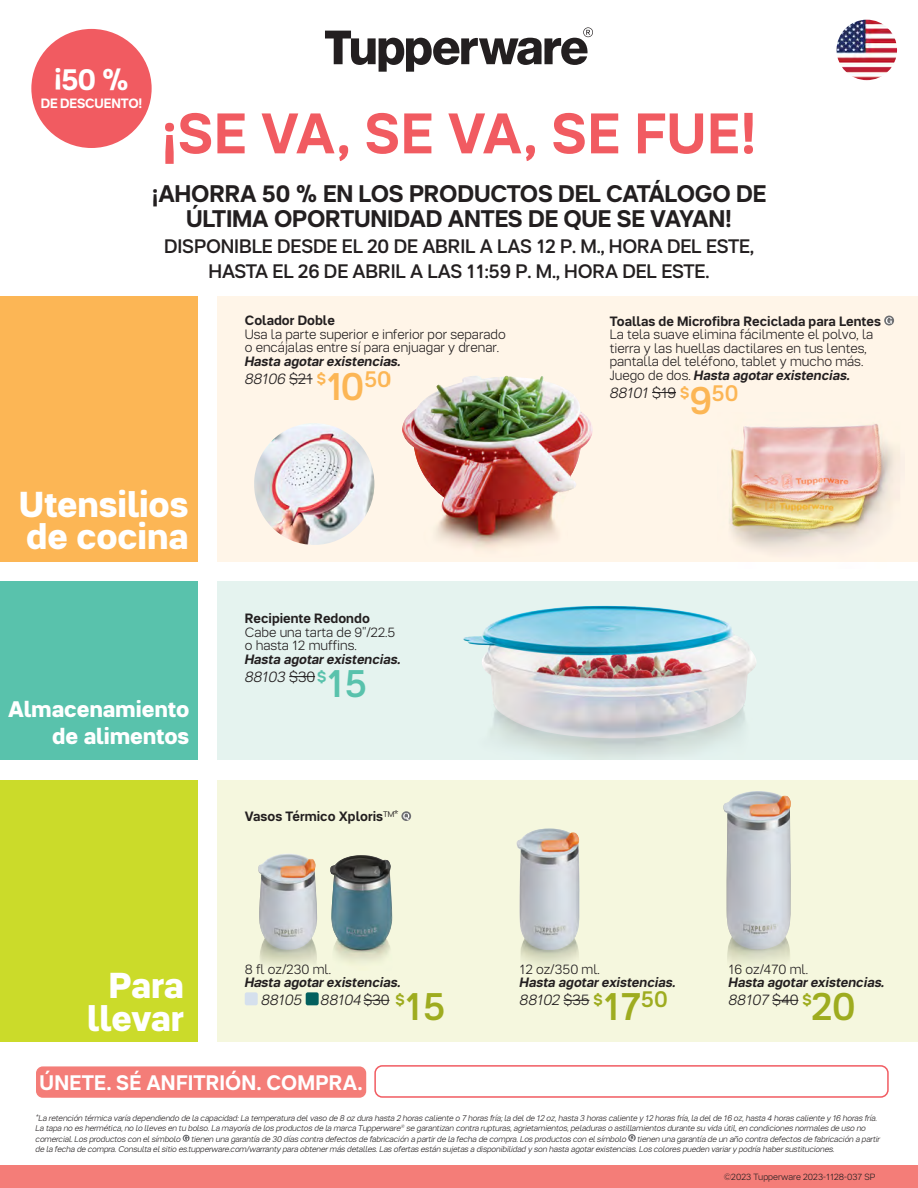
<style>
.page{position:relative;width:918px;height:1188px;background:#fff}
.page>*{position:absolute;margin:0;border:0;box-sizing:border-box;transform-origin:0 0}
.t1{font:700 57px "Tupper PRO";letter-spacing:.015em;color:#f15b61}
.t2{font:500 39px "Tupper PRO";color:#9eac1f}
.t3{font:500 39px "Tupper PRO";color:#fcb655}
.t4{font:500 39px "Tupper PRO";color:#59c2ac}
.t5{font:800 36px/32.4px "Tupper PRO";letter-spacing:-.005em;color:#fff}
.t6{font:700 30px "Tupper PRO";color:#fff}
.t7{font:700 24px/25.5px "Tupper PRO";letter-spacing:-.01em;color:#231f20;text-align:center}
.t8{font:500 22.8px "Tupper PRO";color:#fcb655}
.t9{font:800 22.5px/26.4px "Tupper PRO";letter-spacing:.005em;color:#fff;text-align:right}
.t10{font:700 21px "Tupper PRO";letter-spacing:.01em;color:#fff}
.t11{font:500 19.5px/25.5px "Tupper PRO";letter-spacing:-.01em;color:#231f20;text-align:center}
.t12{font:italic 300 15px "Tupper PRO";letter-spacing:-.01em;color:#231f20}
.t13{font:300 13.5px/13.5px "Tupper PRO";color:#231f20}
.t14{font:italic 700 13.5px "Tupper PRO";color:#231f20}
.t15{font:700 13.5px "Tupper PRO";color:#231f20}
.t16{font:700 13.5px "Tupper PRO";letter-spacing:-.005em;color:#fff}
.t17{font:300 9px "Tupper PRO";color:#231f20}
.t18{font:italic 300 8.25px/10.5px "Tupper PRO";letter-spacing:-.01em;color:#231f20}
.s1{font-style:normal}
.s2{font-weight:700;font-style:normal;color:#fcb655}
.s3{font-weight:700;font-style:italic}
.s4{font-size:39px}
.s5{font-weight:700;font-style:normal;color:#59c2ac}
.s6{font-weight:300}
.s7{font-weight:700;font-style:normal;color:#9eac1f}
</style>
<div class="page">
<div style="left:217px;top:296px;width:701px;height:266px;background:#fff5e8"></div>
<div style="left:0;top:296px;width:198px;height:266px;background:#fcb655"></div>
<div style="left:0;top:582px;width:198px;height:178px;background:#59c2ac"></div>
<div style="left:0;top:780px;width:198px;height:262px;background:#cbdb2a"></div>
<div style="left:217px;top:582px;width:701px;height:178px;background:#e5f3ef"></div>
<div style="left:217px;top:780px;width:701px;height:262px;background:#f5f7de"></div>
<div style="left:0;top:1166px;width:918px;height:22px;background:#f47d78"></div>
<svg style="left:325px;top:27px;width:268px;height:45px"></svg>
<div style="left:374px;top:1065px;width:515px;height:33px;border:2px solid #f15b61;border-radius:7px"></div>
<img style="left:837px;top:20px;width:60px;height:60px;border-radius:30px">
<div style="left:36px;top:1066px;width:330px;height:32px;background:#f47d78;border-radius:7px"></div>
<svg style="left:183px;top:1135px;width:7px;height:7px"></svg>
<svg style="left:184px;top:1136px;width:4px;height:4px"></svg>
<svg style="left:628px;top:1134px;width:8px;height:8px"></svg>
<svg style="left:630px;top:1135px;width:4px;height:6px"></svg>
<svg style="left:289px;top:378px;width:24px;height:1px"></svg>
<svg style="left:884px;top:316px;width:10px;height:10px"></svg>
<svg style="left:886px;top:317px;width:6px;height:7px"></svg>
<svg style="left:652px;top:392px;width:24px;height:1px"></svg>
<svg style="left:289px;top:676px;width:26px;height:1px"></svg>
<svg style="left:401px;top:811px;width:10px;height:10px"></svg>
<svg style="left:403px;top:813px;width:6px;height:7px"></svg>
<div style="left:245px;top:992px;width:13px;height:13px;background:#d5e0ed;border-radius:2px"></div>
<div style="left:306px;top:992px;width:13px;height:13px;background:#03605e;border-radius:2px"></div>
<svg style="left:364px;top:1000px;width:26px;height:1px"></svg>
<svg style="left:564px;top:1000px;width:25px;height:1px"></svg>
<svg style="left:772px;top:1000px;width:26px;height:1px"></svg>
<img style="left:254px;top:423px;width:120px;height:122px">
<div style="left:31px;top:29px;width:121px;height:119px;background:#f15b61;border-radius:50%"></div>
<img style="left:463px;top:606px;width:294px;height:133px">
<img style="left:437px;top:534px;width:121px;height:15px">
<img style="left:402px;top:376px;width:191px;height:158px">
<img style="left:729px;top:424px;width:166px;height:128px">
<img style="left:732px;top:424px;width:142px;height:105px">
<img style="left:258px;top:854px;width:59px;height:96px">
<img style="left:330px;top:855px;width:62px;height:95px">
<img style="left:516px;top:828px;width:64px;height:123px">
<img style="left:723px;top:791px;width:68px;height:159px">
<h3 class="t6" style="left:54px;top:62px;width:77px">¡50 %</h3>
<h3 class="t16" style="left:41px;top:96px;width:103px">DE DESCUENTO!</h3>
<h1 class="t1" style="left:161px;top:100px;width:597px">¡SE VA, SE VA, SE FUE!</h1>
<h3 class="t7" style="left:152px;top:181px;width:616px">¡AHORRA 50 % EN LOS PRODUCTOS DEL CATÁLOGO DE<br>ÚLTIMA OPORTUNIDAD ANTES DE QUE SE VAYAN!</h3>
<h3 class="t11" style="left:164px;top:233px;width:591px">DISPONIBLE DESDE EL 20 DE ABRIL A LAS 12 P. M., HORA DEL ESTE,<br>HASTA EL 26 DE ABRIL A LAS 11:59 P. M., HORA DEL ESTE.</h3>
<h3 class="t15" style="left:245px;top:313px;width:92px">Colador Doble</h3>
<h3 class="t13" style="left:245px;top:327px;width:263px">Usa la parte superior e inferior por separado o encájalas entre sí para enjuagar y drenar.</h3>
<h3 class="t14" style="left:245px;top:353px;width:158px">Hasta agotar existencias.</h3>
<h3 class="t12" style="left:245px;top:370px;width:83px">88106 <span class="s1">$21</span> <span class="s2">$</span></h3>
<h2 class="t3" style="left:326px;top:364px;width:67px">10<sup>50</sup></h2>
<h3 class="t15" style="left:610px;top:313px;width:273px">Toallas de Microfibra Reciclada para Lentes</h3>
<h3 class="t13" style="left:610px;top:328px;width:265px">La tela suave elimina fácilmente el polvo, la tierra y las huellas dactilares en tus lentes, pantalla del teléfono, tablet y mucho más.<br>Juego de dos. <span class="s3">Hasta agotar existencias.</span></h3>
<h3 class="t12" style="left:610px;top:384px;width:81px">88101 <span class="s1">$19</span> <span class="s2">$</span></h3>
<h3 class="t8" style="left:689px;top:380px;width:51px"><span class="s4">9</span>50</h3>
<h3 class="t5" style="left:19px;top:488px;width:171px">Utensilios de cocina</h3>
<h3 class="t9" style="left:8px;top:696px;width:183px">Almacenamiento de alimentos</h3>
<h3 class="t15" style="left:245px;top:611px;width:127px">Recipiente Redondo</h3>
<h3 class="t13" style="left:245px;top:625px;width:152px">Cabe una tarta de 9"/22.5 o hasta 12 muffins.</h3>
<h3 class="t14" style="left:245px;top:651px;width:158px">Hasta agotar existencias.</h3>
<h3 class="t12" style="left:245px;top:668px;width:83px">88103 <span class="s1">$30</span><span class="s5">$</span></h3>
<h2 class="t4" style="left:326px;top:660px;width:43px">15</h2>
<h3 class="t15" style="left:245px;top:808px;width:155px">Vasos Térmico Xploris<span class="s6">™*</span></h3>
<h3 class="t5" style="left:87px;top:970px;width:98px;text-align:center">Para llevar</h3>
<h3 class="t13" style="left:245px;top:962px;width:88px">8 fl oz/230 ml.</h3>
<h3 class="t14" style="left:245px;top:975px;width:158px">Hasta agotar existencias.</h3>
<h3 class="t12" style="left:261px;top:991px;width:145px">88105 88104<span class="s1">$30</span> <span class="s7">$</span></h3>
<h2 class="t2" style="left:405px;top:984px;width:43px">15</h2>
<h3 class="t13" style="left:520px;top:962px;width:82px">12 oz/350 ml.</h3>
<h3 class="t14" style="left:520px;top:975px;width:158px">Hasta agotar existencias.</h3>
<h3 class="t12" style="left:520px;top:991px;width:85px">88102 <span class="s1">$35</span> <span class="s7">$</span></h3>
<h2 class="t2" style="left:603px;top:984px;width:67px">17<sup>50</sup></h2>
<h3 class="t13" style="left:729px;top:962px;width:81px">16 oz/470 ml.</h3>
<h3 class="t14" style="left:729px;top:975px;width:158px">Hasta agotar existencias.</h3>
<h3 class="t12" style="left:729px;top:991px;width:85px">88107 <span class="s1">$40</span> <span class="s7">$</span></h3>
<h2 class="t2" style="left:812px;top:984px;width:45px">20</h2>
<h3 class="t10" style="left:39px;top:1070px;width:325px">ÚNETE. SÉ ANFITRIÓN. COMPRA.</h3>
<p class="t18" style="left:36px;top:1113px;width:843px">*La retención térmica varía dependiendo de la capacidad: La temperatura del vaso de 8 oz dura hasta 2 horas caliente o 7 horas fría; la del de 12 oz, hasta 3 horas caliente y 12 horas fría, la del de 16 oz, hasta 4 horas caliente y 16 horas fría.<br>La tapa no es hermética, no lo lleves en tu bolso. La mayoría de los productos de la marca Tupperware<sup>®</sup> se garantizan contra rupturas, agrietamientos, peladuras o astillamientos durante su vida útil, en condiciones normales de uso no comercial. Los productos con el símbolo</p>
<p class="t18" style="left:36px;top:1134px;width:846px;text-indent:602px">tienen una garantía de un año contra defectos de fabricación a partir de la fecha de compra. Consulta el sitio es.tupperware.com/warranty para obtener más detalles. Las ofertas están sujetas a disponibilidad y son hasta agotar existencias. Los colores pueden variar y podría haber sustituciones.</p>
<p class="t18" style="left:191px;top:1134px;width:436px">tienen una garantía de 30 días contra defectos de fabricación a partir de la fecha de compra. Los productos con el símbolo</p>
<p class="t17" style="left:724px;top:1171px;width:153px">©2023 Tupperware 2023-1128-037 SP</p>
</div>
